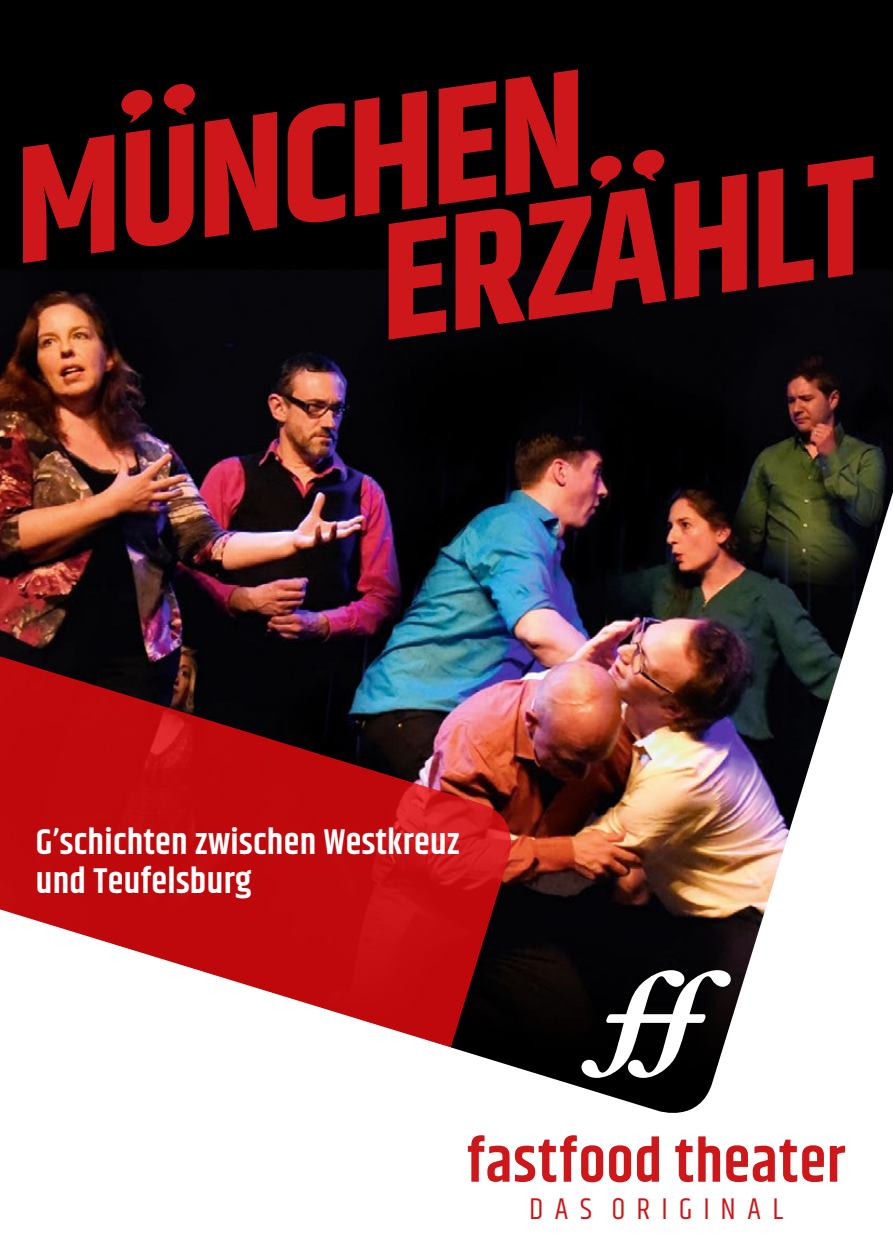
<style>
.page{position:relative;width:893px;height:1259px;background:#fff}
.page>*{position:absolute;margin:0;border:0;box-sizing:border-box;transform-origin:0 0}
.t1{font:700 165.3px "Khand";color:#cd171a}
.t2{font:600 61.5px "Khand";letter-spacing:.015em;color:#cd171a}
.t3{font:600 36px/39px "Khand";letter-spacing:.01em;color:#fff}
.t4{font:30.6px "Khand";letter-spacing:.36em;color:#cd171a}
</style>
<div class="page">
<img style="left:0;top:0;width:893px;height:464px">
<img style="left:0;top:464px;width:893px;height:649px">
<svg style="left:121px;top:88px;width:31px;height:35px"></svg>
<svg style="left:164px;top:82px;width:31px;height:35px"></svg>
<svg style="left:591px;top:154px;width:31px;height:35px"></svg>
<svg style="left:633px;top:148px;width:31px;height:35px"></svg>
<p class="t1" style="left:-9px;top:92px;width:577px;rotate:-8deg">MUNCHEN</p>
<p class="t1" style="left:357px;top:169px;width:499px;rotate:-8deg">ERZAHLT</p>
<p class="t3" style="left:36px;top:825px;width:425px">G’schichten zwischen Westkreuz und Teufelsburg</p>
<p class="t2" style="left:467px;top:1120px;width:380px">fastfood theater</p>
<p class="t4" style="left:529px;top:1190px;width:256px">DAS ORIGINAL</p>
</div>
